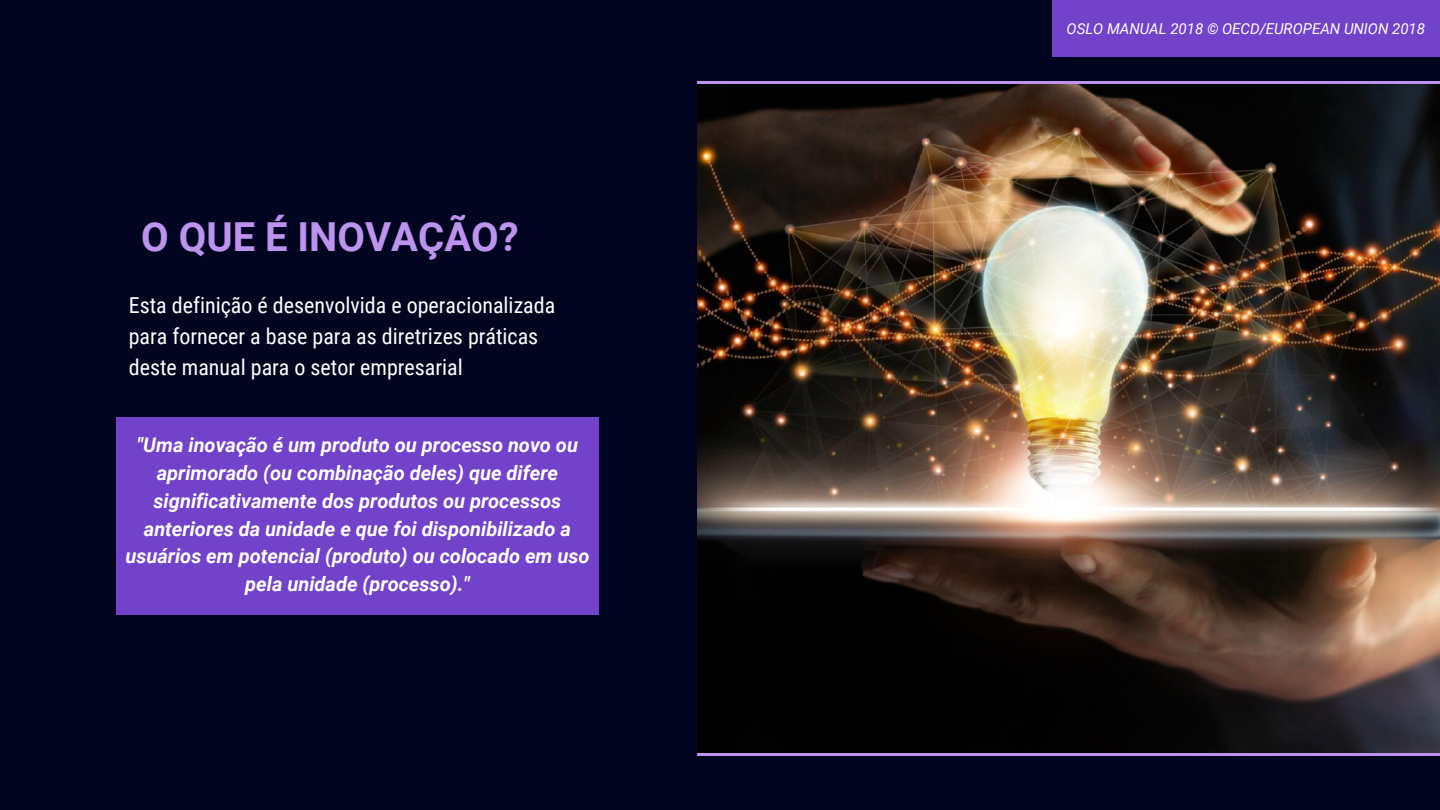
<style>
.page{position:relative;width:1440px;height:810px;background:#020520}
.page>*{position:absolute;margin:0;border:0;box-sizing:border-box;transform-origin:0 0}
.t1{font:700 40px "Roboto";color:#bd93ef}
.t2{font:22px/30.8px "Roboto Condensed";color:#fff}
.t3{font:italic 700 20px/27.8px "Roboto";color:#fff;text-align:center}
.t4{font:italic 15px "Roboto";color:#fff}
</style>
<div class="page">
<img style="left:697px;top:84px;width:743px;height:669px">
<hr style="left:697px;top:81px;width:743px;height:3px;background:#bd93ef">
<hr style="left:697px;top:753px;width:743px;height:3px;background:#bd93ef">
<div style="left:116px;top:417px;width:483px;height:197px;background:#7242cb"></div>
<div style="left:1052px;top:0;width:388px;height:57px;background:#7242cb"></div>
<h1 class="t1" style="left:141px;top:214px;width:379px">O QUE É INOVAÇÃO?</h1>
<p class="t2" style="left:129px;top:290px;width:428px">Esta definição é desenvolvida e operacionalizada para fornecer a base para as diretrizes práticas deste manual para o setor empresarial</p>
<p class="t3" style="left:125px;top:432px;width:466px">"Uma inovação é um produto ou processo novo ou aprimorado (ou combinação deles) que difere significativamente dos produtos ou processos anteriores da unidade e que foi disponibilizado a usuários em potencial (produto) ou colocado em uso pela unidade (processo)."</p>
<p class="t4" style="left:1067px;top:20px;width:360px">OSLO MANUAL 2018 © OECD/EUROPEAN UNION 2018</p>
</div>
